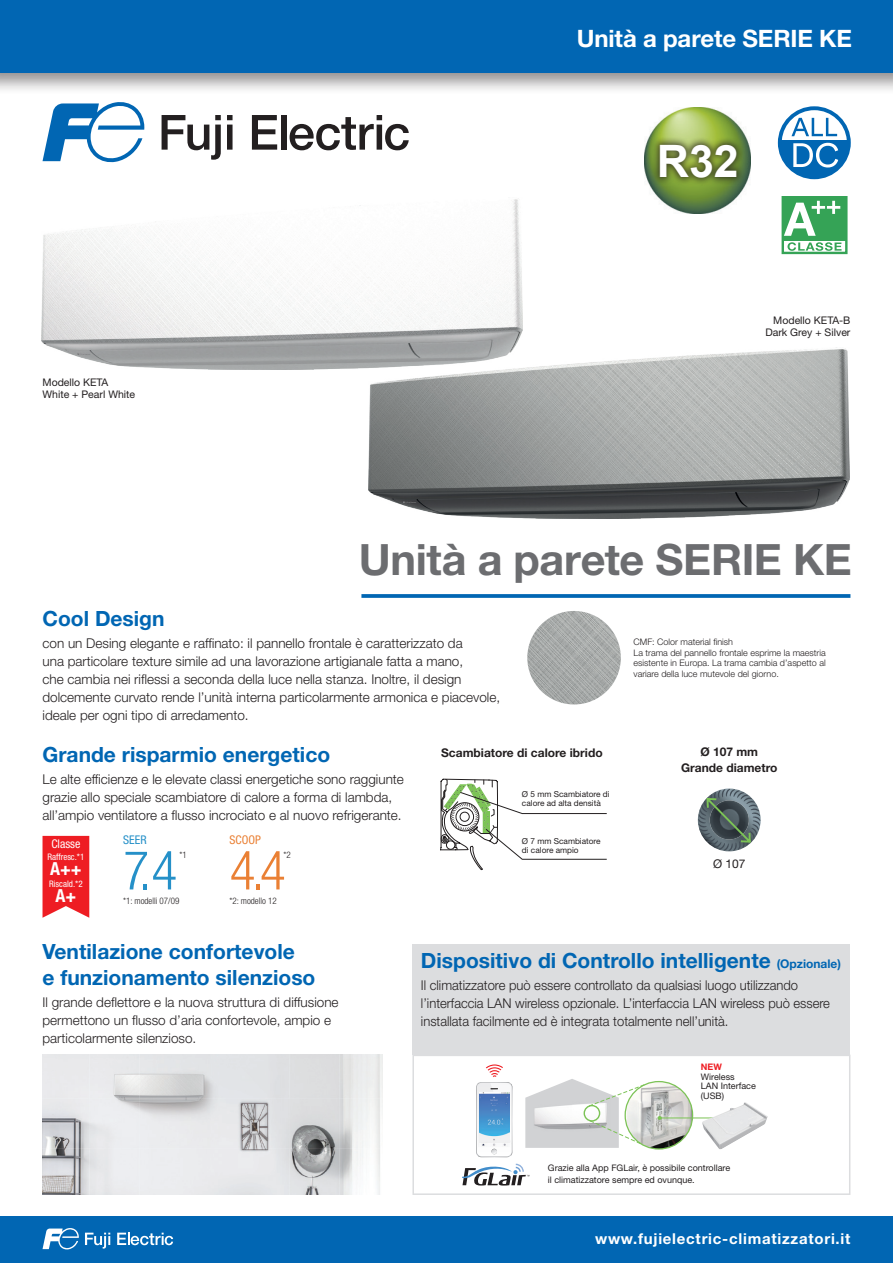
<style>
.page{position:relative;width:893px;height:1263px;background:#fff}
.page>*{position:absolute;margin:0;border:0;box-sizing:border-box;transform-origin:0 0}
.t1{font:300 condensed 54px "Helvetica Neue LT Std";color:#2590c8}
.t2{font:300 condensed 54px "Helvetica Neue LT Std";color:#ea8034}
.t3{font:700 44.7px "Arial";color:#fff}
.t4{font:700 43.2px "Helvetica Neue LT Std";letter-spacing:-.01em;color:#6c6d70}
.t5{font:700 24px "Helvetica Neue LT Std";letter-spacing:-.005em;color:#fff}
.t6{font:700 21px/25.5px "Helvetica Neue LT Std";color:#0166b3}
.t7{font:700 condensed 18px "Helvetica Neue LT Std";color:#fff}
.t8{font:700 15px "Helvetica Neue LT Std";letter-spacing:.05em;color:#fff}
.t9{font:300 13.5px/18px "Helvetica Neue LT Std";color:#231f20}
.t10{font:300 13.5px/18px "Helvetica Neue LT Std";color:#231f20;scale:.96 1}
.t11{font:700 12px/16.5px "Helvetica Neue LT Std";color:#231f20;text-align:center}
.t12{font:condensed 12px "Helvetica Neue LT Std";color:#fff}
.t13{font:condensed 12px "Helvetica Neue LT Std";color:#ea8034}
.t14{font:condensed 12px "Helvetica Neue LT Std";color:#2590c8}
.t15{font:12px "Helvetica Neue LT Std";color:#231f20}
.t16{font:10.5px/12.6px "Helvetica Neue LT Std";color:#231f20}
.t17{font:300 9px/10.5px "Helvetica Neue LT Std";color:#231f20}
.t18{font:9px/9.8px "Helvetica Neue LT Std";color:#231f20}
.t19{font:300 condensed 9px "Helvetica Neue LT Std";color:#231f20}
.t20{font:condensed 9px "Helvetica Neue LT Std";color:#fff}
.t21{font:700 9px "Helvetica Neue LT Std";color:#ee1d23}
.t22{font:8.25px/9px "Helvetica Neue LT Std";color:#231f20}
.s1{font-size:12px}
</style>
<div class="page">
<div style="left:412px;top:944px;width:438px;height:110px;background:#dcdddf"></div>
<img style="left:42px;top:199px;width:481px;height:170px">
<img style="left:369px;top:347px;width:481px;height:171px">
<img style="left:527px;top:611px;width:94px;height:93px;border-radius:47px">
<svg style="left:43px;top:836px;width:46px;height:82px;background:#ef2e33"></svg>
<svg style="left:440px;top:778px;width:167px;height:93px"></svg>
<svg style="left:698px;top:788px;width:63px;height:63px"></svg>
<img style="left:625px;top:1081px;width:68px;height:68px;border-radius:34px">
<div style="left:624px;top:1081px;width:69px;height:68px;border:1px solid #7cc356;border-radius:50%"></div>
<svg style="left:525px;top:1079px;width:120px;height:69px"></svg>
<hr style="left:660px;top:1117px;width:78px;height:1px;background:#7cc356">
<svg style="left:658px;top:1116px;width:4px;height:4px"></svg>
<img style="left:702px;top:1102px;width:66px;height:47px">
<svg style="left:476px;top:1064px;width:36px;height:93px"></svg>
<img style="left:479px;top:1093px;width:30px;height:53px">
<svg style="left:462px;top:1164px;width:67px;height:21px"></svg>
<img style="left:43px;top:1054px;width:340px;height:141px">
<div style="left:412px;top:1054px;width:438px;height:141px;border:2px solid #dcdddf"></div>
<svg style="left:162px;top:115px;width:59px;height:45px"></svg>
<svg style="left:227px;top:115px;width:6px;height:35px"></svg>
<svg style="left:252px;top:115px;width:25px;height:35px"></svg>
<div style="left:281px;top:115px;width:5px;height:35px;background:#231f20"></div>
<svg style="left:290px;top:115px;width:119px;height:35px"></svg>
<svg style="left:43px;top:102px;width:101px;height:61px"></svg>
<svg style="left:361px;top:594px;width:489px;height:4px;background:#106fb7"></svg>
<svg style="left:778px;top:106px;width:73px;height:73px"></svg>
<img style="left:645px;top:108px;width:106px;height:106px">
<div style="left:652px;top:137px;width:93px;height:49px;background:#231f20;opacity:.75"></div>
<svg style="left:782px;top:196px;width:65px;height:58px"></svg>
<div style="left:0;top:1216px;width:893px;height:47px;background:#0166b3"></div>
<svg style="left:85px;top:1233px;width:25px;height:15px"></svg>
<svg style="left:117px;top:1233px;width:56px;height:12px"></svg>
<svg style="left:43px;top:1228px;width:36px;height:22px"></svg>
<div style="left:0;top:0;width:893px;height:95px;background:#231f20;opacity:.5"></div>
<div style="left:0;top:0;width:893px;height:72px;background:#0166b3"></div>
<h3 class="t5" style="left:577px;top:23px;width:277px">Unità a parete SERIE KE</h3>
<p class="t16" style="left:43px;top:376px;width:94px">Modello KETA<br>White + Pearl White</p>
<h2 class="t3" style="left:657px;top:132px;width:83px">R32</h2>
<p class="t16" style="left:765px;top:313px;width:87px;text-align:right">Modello KETA-B<br>Dark Grey + Silver</p>
<h3 class="t4" style="left:359px;top:533px;width:494px">Unità a parete SERIE KE</h3>
<h3 class="t6" style="left:43px;top:605px;width:124px">Cool Design</h3>
<p class="t9" style="left:43px;top:634px;width:459px">con un Desing elegante e raffinato: il pannello frontale è caratterizzato da<br>una particolare texture simile ad una lavorazione artigianale fatta a mano,<br>che cambia nei riflessi a seconda della luce nella stanza. Inoltre, il design dolcemente curvato rende l’unità interna particolarmente armonica e piacevole, ideale per ogni tipo di arredamento.</p>
<h3 class="t6" style="left:43px;top:741px;width:289px">Grande risparmio energetico</h3>
<p class="t9" style="left:43px;top:770px;width:363px">Le alte efficienze e le elevate classi energetiche sono raggiunte grazie allo speciale scambiatore di calore a forma di lambda, all’ampio ventilatore a flusso incrociato e al nuovo refrigerante.</p>
<p class="t11" style="left:441px;top:745px;width:163px">Scambiatore di calore ibrido</p>
<p class="t22" style="left:522px;top:790px;width:89px">Ø 5 mm Scambiatore di calore ad alta densità</p>
<p class="t22" style="left:522px;top:837px;width:80px">Ø 7 mm Scambiatore di calore ampio</p>
<p class="t14" style="left:123px;top:833px;width:25px">SEER</p>
<h1 class="t1" style="left:123px;top:839px;width:55px">7.4</h1>
<p class="t19" style="left:179px;top:850px;width:9px">*1</p>
<p class="t19" style="left:123px;top:896px;width:58px">*1: modelli 07/09</p>
<p class="t13" style="left:230px;top:833px;width:33px">SCOOP</p>
<h1 class="t2" style="left:230px;top:839px;width:58px">4.4</h1>
<p class="t19" style="left:284px;top:850px;width:9px">*2</p>
<p class="t19" style="left:230px;top:896px;width:49px">*2: modello 12</p>
<p class="t12" style="left:51px;top:837px;width:31px">Classe</p>
<p class="t20" style="left:47px;top:852px;width:39px">Raffresc.*1</p>
<h3 class="t7" style="left:50px;top:858px;width:33px">A++</h3>
<p class="t20" style="left:49px;top:879px;width:35px">Riscald.*2</p>
<h3 class="t7" style="left:56px;top:885px;width:22px">A+</h3>
<p class="t17" style="left:634px;top:636px;width:194px">CMF: Color material finish<br>La trama del pannello frontale esprime la maestria esistente in Europa. La trama cambia d’aspetto al variare della luce mutevole del giorno.</p>
<p class="t11" style="left:681px;top:743px;width:98px">Ø 107 mm<br>Grande diametro</p>
<p class="t15" style="left:713px;top:857px;width:34px">Ø 107</p>
<h3 class="t6" style="left:43px;top:938px;width:274px">Ventilazione confortevole<br>e funzionamento silenzioso</h3>
<p class="t9" style="left:43px;top:993px;width:298px">Il grande deflettore e la nuova struttura di diffusione permettono un flusso d’aria confortevole, ampio e particolarmente silenzioso.</p>
<h3 class="t6" style="left:421px;top:947px;width:422px">Dispositivo di Controllo intelligente <span class="s1">(Opzionale)</span></h3>
<p class="t10" style="left:421px;top:976px;width:428px">Il climatizzatore può essere controllato da qualsiasi luogo utilizzando l’interfaccia LAN wireless opzionale. L’interfaccia LAN wireless può essere installata facilmente ed è integrata totalmente nell’unità.</p>
<p class="t21" style="left:701px;top:1061px;width:22px">NEW</p>
<p class="t18" style="left:701px;top:1071px;width:56px">Wireless<br>LAN Interface (USB)</p>
<p class="t18" style="left:548px;top:1162px;width:184px;line-height:12px">Grazie alla App FGLair, è possibile controllare il climatizzatore sempre ed ovunque.</p>
<p class="t8" style="left:595px;top:1229px;width:257px">www.fujielectric-climatizzatori.it</p>
</div>
